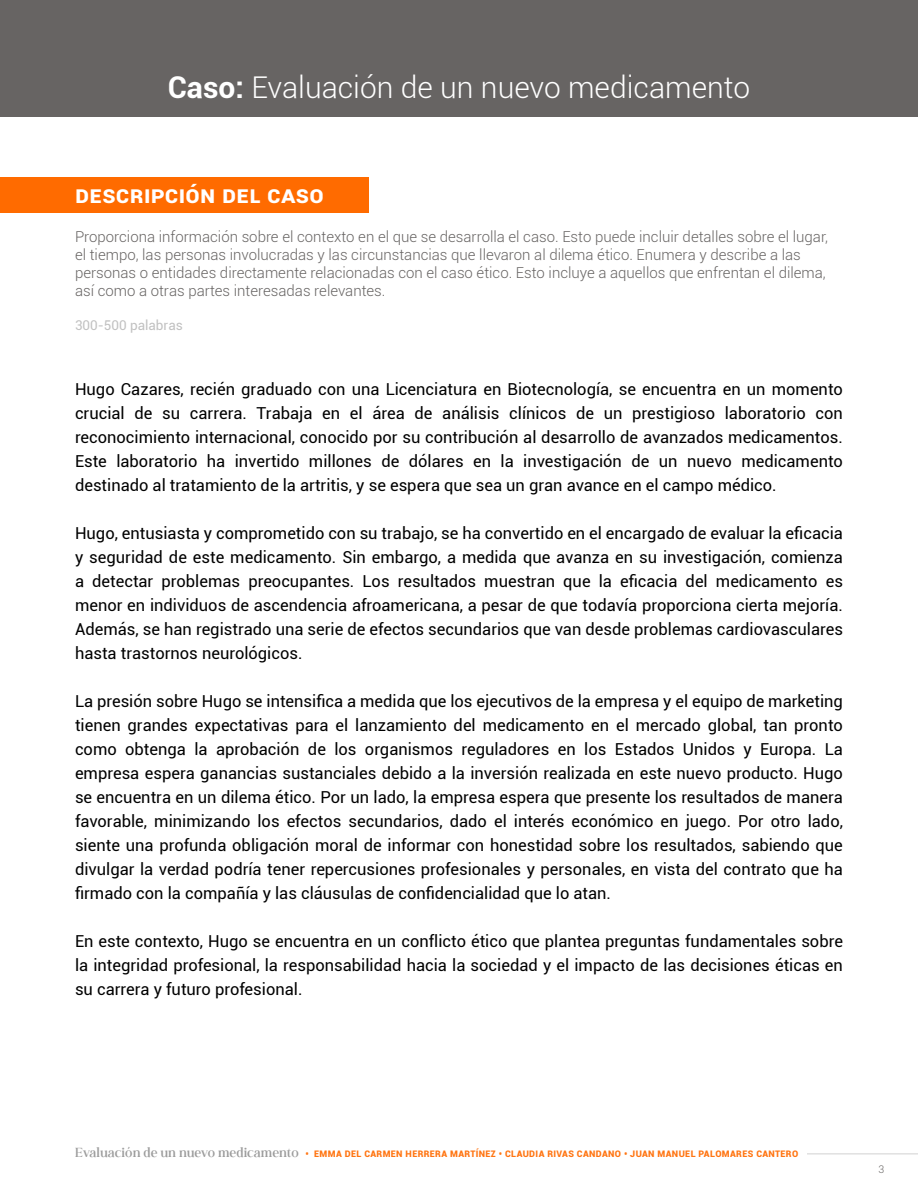
<style>
.page{position:relative;width:918px;height:1188px;background:#fff}
.page>*{position:absolute;margin:0;border:0;box-sizing:border-box;transform-origin:0 0}
.t1{font:300 30px "Roboto";color:#fff}
.t2{font:700 24px "Roboto";letter-spacing:.01em;color:#fff}
.t3{font:16.5px/24px "Roboto";color:#000;text-align:justify}
.t4{font:300 15px/18px "Roboto";color:#676463}
.t5{font:13.5px "Roboto";color:#c1c1c1}
.t6{font:300 10.5px "Roboto";color:#676463}
.t7{font:900 9px "Roboto";letter-spacing:.04em;color:#ff7512}
.s1{font-weight:700}
.s2{font-family:"Andine";font-weight:400;font-size:10.5px;color:#9c9c9c}
</style>
<div class="page">
<hr style="left:807px;top:1154px;width:111px;height:1px;background:#d1d1d1">
<div style="left:0;top:177px;width:369px;height:36px;background:#ff6b00"></div>
<div style="left:0;top:0;width:918px;height:117px;background:#676463"></div>
<h1 class="t1" style="left:168px;top:66px;width:584px"><span class="s1">Caso:</span> Evaluación de un nuevo medicamento</h1>
<h2 class="t2" style="left:75px;top:177px;width:250px">Descripción del caso</h2>
<p class="t4" style="left:75px;top:227px;width:755px">Proporciona información sobre el contexto en el que se desarrolla el caso. Esto puede incluir detalles sobre el lugar, el tiempo, las personas involucradas y las circunstancias que llevaron al dilema ético. Enumera y describe a las personas o entidades directamente relacionadas con el caso ético. Esto incluye a aquellos que enfrentan el dilema, así como a otras partes interesadas relevantes.</p>
<p class="t5" style="left:75px;top:316px;width:109px">300-500 palabras</p>
<p class="t3" style="left:75px;top:376px;width:769px">Hugo Cazares, recién graduado con una Licenciatura en Biotecnología, se encuentra en un momento crucial de su carrera. Trabaja en el área de análisis clínicos de un prestigioso laboratorio con reconocimiento internacional, conocido por su contribución al desarrollo de avanzados medicamentos.<br>Este laboratorio ha invertido millones de dólares en la investigación de un nuevo medicamento destinado al tratamiento de la artritis, y se espera que sea un gran avance en el campo médico.</p>
<p class="t3" style="left:75px;top:520px;width:769px">Hugo, entusiasta y comprometido con su trabajo, se ha convertido en el encargado de evaluar la eficacia y seguridad de este medicamento. Sin embargo, a medida que avanza en su investigación, comienza a detectar problemas preocupantes. Los resultados muestran que la eficacia del medicamento es menor en individuos de ascendencia afroamericana, a pesar de que todavía proporciona cierta mejoría.<br>Además, se han registrado una serie de efectos secundarios que van desde problemas cardiovasculares hasta trastornos neurológicos.</p>
<p class="t3" style="left:75px;top:688px;width:769px">La presión sobre Hugo se intensifica a medida que los ejecutivos de la empresa y el equipo de marketing tienen grandes expectativas para el lanzamiento del medicamento en el mercado global, tan pronto como obtenga la aprobación de los organismos reguladores en los Estados Unidos y Europa. La empresa espera ganancias sustanciales debido a la inversión realizada en este nuevo producto. Hugo se encuentra en un dilema ético. Por un lado, la empresa espera que presente los resultados de manera favorable, minimizando los efectos secundarios, dado el interés económico en juego. Por otro lado, siente una profunda obligación moral de informar con honestidad sobre los resultados, sabiendo que divulgar la verdad podría tener repercusiones profesionales y personales, en vista del contrato que ha firmado con la compañía y las cláusulas de confidencialidad que lo atan.</p>
<p class="t3" style="left:75px;top:928px;width:769px">En este contexto, Hugo se encuentra en un conflicto ético que plantea preguntas fundamentales sobre la integridad profesional, la responsabilidad hacia la sociedad y el impacto de las decisiones éticas en su carrera y futuro profesional.</p>
<p class="t7" style="left:75px;top:1148px;width:725px"><span class="s2">Evaluación de un nuevo medicamento</span> • EMMA DEL CARMEN HERRERA MARTÍNEZ • CLAUDIA RIVAS CANDANO • JUAN MANUEL PALOMARES CANTERO</p>
<p class="t6" style="left:878px;top:1162px;width:7px">3</p>
</div>
